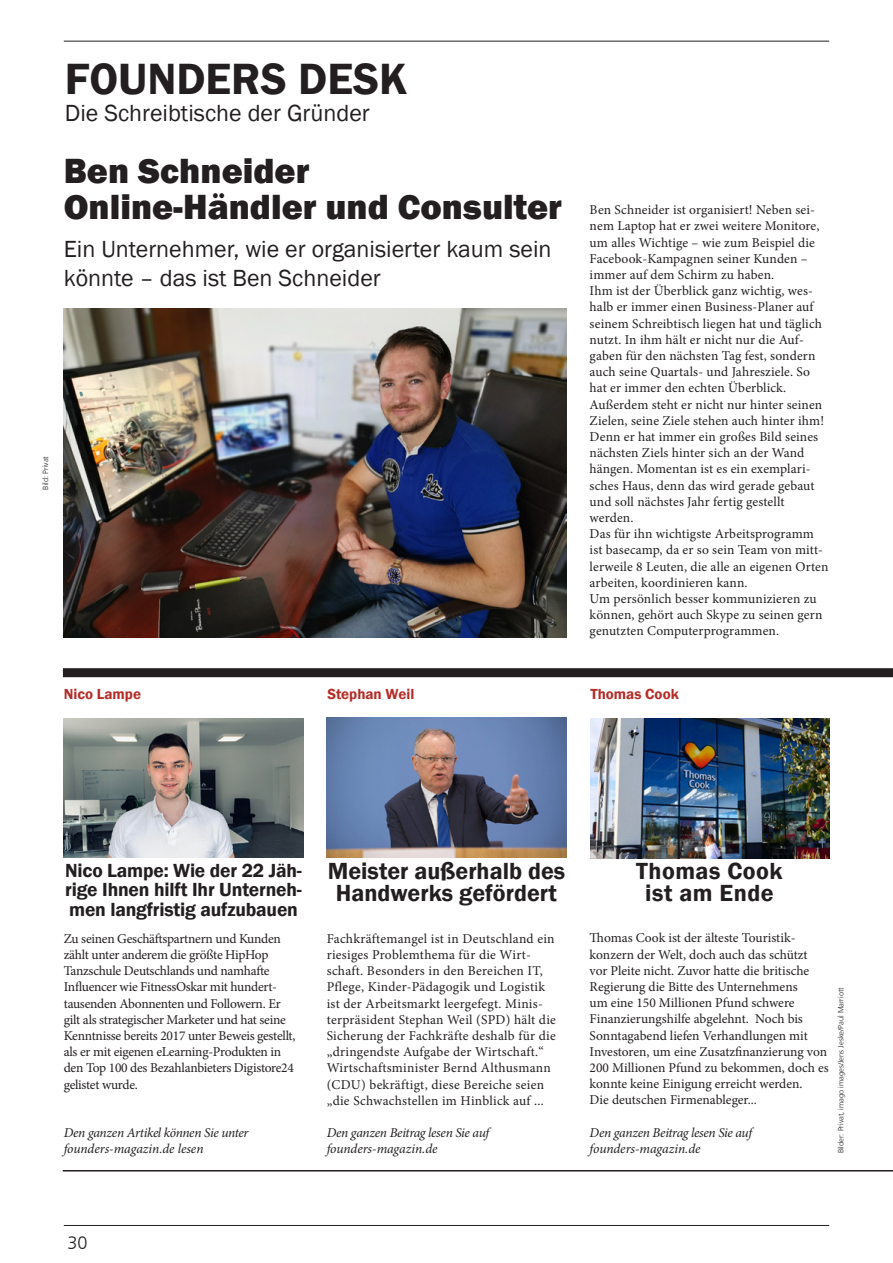
<style>
.page{position:relative;width:893px;height:1263px;background:#fff}
.page>*{position:absolute;margin:0;border:0;box-sizing:border-box;transform-origin:0 0}
.t1{font:600 45px "Franklin Gothic";color:#231f20}
.t2{font:800 36px/36px "Franklin Gothic";color:#231f20}
.t3{font:24px/28.8px "Franklin Gothic";color:#231f20}
.t4{font:600 24px/22.5px "Franklin Gothic";color:#231f20;text-align:center}
.t5{font:600 24px/22.5px "Franklin Gothic";letter-spacing:.02em;color:#231f20;text-align:center}
.t6{font:600 19.5px/19.5px "Franklin Gothic";letter-spacing:-.01em;color:#231f20;text-align:justify}
.t7{font:300 18px "Frutiger LT";color:#231f20}
.t8{font:600 15px "Franklin Gothic";color:#b52d28}
.t9{font:13.5px/16.2px "Minion Pro";letter-spacing:.005em;color:#231f20}
.t10{font:13.5px/16.2px "Minion Pro";letter-spacing:-.02em;color:#231f20}
.t11{font:italic 13.5px/16.2px "Minion Pro";letter-spacing:-.015em;color:#231f20}
.t12{font:300 7.5px "Frutiger LT";color:#231f20}
</style>
<div class="page">
<div style="left:63px;top:668px;width:830px;height:9px;background:#231f20"></div>
<hr style="left:63px;top:1170px;width:830px;height:1px;background:#231f20">
<img style="left:64px;top:308px;width:502px;height:330px">
<img style="left:327px;top:717px;width:239px;height:141px">
<img style="left:590px;top:718px;width:240px;height:141px">
<img style="left:64px;top:718px;width:239px;height:140px">
<hr style="left:64px;top:41px;width:765px;height:1px;background:#231f20">
<hr style="left:64px;top:1225px;width:765px;height:1px;background:#231f20">
<h1 class="t1" style="left:65px;top:51px;width:344px">FOUNDERS DESK</h1>
<h3 class="t3" style="left:65px;top:100px;width:306px">Die Schreibtische der Gründer</h3>
<h2 class="t2" style="left:64px;top:152px;width:500px">Ben Schneider<br>Online-Händler und Consulter</h2>
<h3 class="t3" style="left:64px;top:235px;width:489px">Ein Unternehmer, wie er organisierter kaum sein könnte – das ist Ben Schneider</h3>
<p class="t12" style="left:41px;top:489px;width:35px;rotate:-90deg">Bild: Privat</p>
<p class="t9" style="left:590px;top:202px;width:240px">Ben Schneider ist organisiert! Neben sei&shy;nem Laptop hat er zwei weitere Monitore, um alles Wichtige – wie zum Beispiel die Facebook-Kampagnen seiner Kunden – immer auf dem Schirm zu haben.<br>Ihm ist der Überblick ganz wichtig, wes&shy;halb er immer einen Business-Planer auf seinem Schreibtisch liegen hat und täglich nutzt. In ihm hält er nicht nur die Auf&shy;gaben für den nächsten Tag fest, sondern auch seine Quartals- und Jahresziele. So hat er immer den echten Überblick.<br>Außerdem steht er nicht nur hinter seinen Zielen, seine Ziele stehen auch hinter ihm!<br>Denn er hat immer ein großes Bild seines nächsten Ziels hinter sich an der Wand hängen. Momentan ist es ein exemplari&shy;sches Haus, denn das wird gerade gebaut und soll nächstes Jahr fertig gestellt werden.<br>Das für ihn wichtigste Arbeitsprogramm ist basecamp, da er so sein Team von mitt&shy;lerweile 8 Leuten, die alle an eigenen Orten arbeiten, koordinieren kann.<br>Um persönlich besser kommunizieren zu können, gehört auch Skype zu seinen gern genutzten Computerprogrammen.</p>
<p class="t8" style="left:64px;top:685px;width:79px">Nico Lampe</p>
<p class="t8" style="left:327px;top:685px;width:88px">Stephan Weil</p>
<p class="t8" style="left:590px;top:685px;width:90px">Thomas Cook</p>
<h3 class="t6" style="left:65px;top:861px;width:238px">Nico Lampe: Wie der 22 Jäh&shy;rige Ihnen hilft Ihr Unterneh&shy;men langfristig aufzubauen</h3>
<h3 class="t4" style="left:328px;top:860px;width:239px">Meister außerhalb des<br>Handwerks gefördert</h3>
<h3 class="t5" style="left:636px;top:860px;width:148px">Thomas Cook ist am Ende</h3>
<p class="t10" style="left:64px;top:930px;width:233px">Zu seinen Geschäftspartnern und Kunden zählt unter anderem die größte HipHop Tanzschule Deutschlands und namhafte Influencer wie FitnessOskar mit hundert&shy;tausenden Abonnenten und Followern. Er gilt als strategischer Marketer und hat seine Kenntnisse bereits 2017 unter Beweis gestellt, als er mit eigenen eLearning-Produkten in den Top 100 des Bezahlanbieters Digistore24 gelistet wurde.</p>
<p class="t11" style="left:64px;top:1125px;width:186px">Den ganzen Artikel können Sie unter founders-magazin.de lesen</p>
<p class="t9" style="left:327px;top:930px;width:231px">Fachkräftemangel ist in Deutschland ein riesiges Problemthema für die Wirt&shy;schaft. Besonders in den Bereichen IT, Pflege, Kinder-Pädagogik und Logistik ist der Arbeitsmarkt leergefegt. Minis&shy;terpräsident Stephan Weil (SPD) hält die Sicherung der Fachkräfte deshalb für die „dringendste Aufgabe der Wirtschaft.“ Wirtschaftsminister Bernd Althusmann (CDU) bekräftigt, diese Bereiche seien „die Schwachstellen im Hinblick auf ...</p>
<p class="t11" style="left:327px;top:1125px;width:164px">Den ganzen Beitrag lesen Sie auf founders-magazin.de</p>
<p class="t9" style="left:590px;top:930px;width:241px">Thomas Cook ist der älteste Touristik&shy;konzern der Welt, doch auch das schützt vor Pleite nicht. Zuvor hatte die britische Regierung die Bitte des Unternehmens<br>um eine 150 Millionen Pfund schwere Finanzierungshilfe abgelehnt. Noch bis Sonntagabend liefen Verhandlungen mit Investoren, um eine Zusatzfinanzierung von 200 Millionen Pfund zu bekommen, doch es konnte keine Einigung erreicht werden.<br>Die deutschen Firmenableger...</p>
<p class="t11" style="left:590px;top:1124px;width:164px">Den ganzen Beitrag lesen Sie auf founders-magazin.de</p>
<p class="t12" style="left:836px;top:1153px;width:168px;rotate:-90deg">Bilder: Privat, imago images/Jens Jeske/Paul Marriott</p>
<h3 class="t7" style="left:68px;top:1233px;width:22px">30</h3>
</div>
